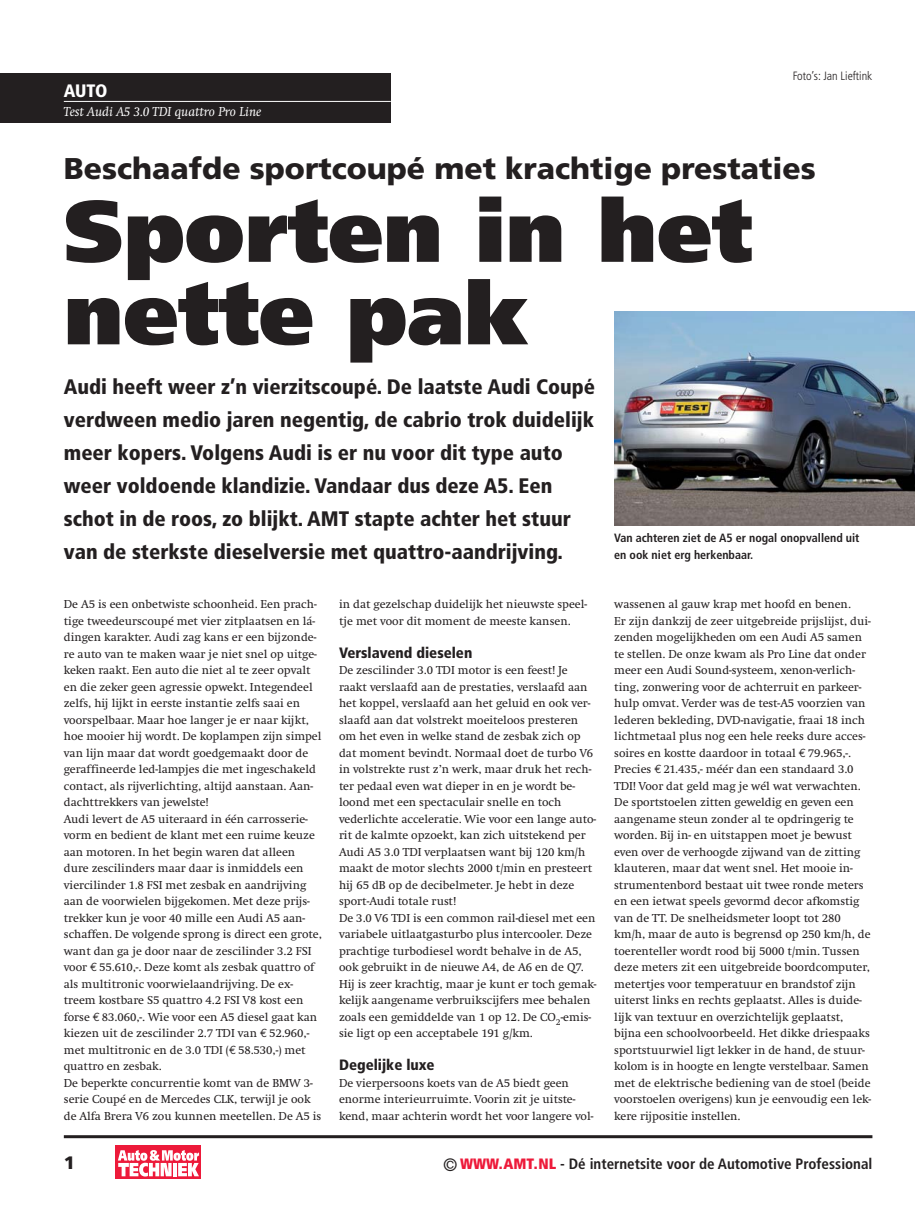
<style>
.page{position:relative;width:915px;height:1212px;background:#fff}
.page>*{position:absolute;margin:0;border:0;box-sizing:border-box;transform-origin:0 0}
.t1{font:900 87px/82.5px "Frutiger LT Std";color:#231f20}
.t2{font:900 30px "Frutiger LT Std";color:#231f20}
.t3{font:900 condensed 21px/33px "Frutiger LT Std";color:#231f20}
.t4{font:900 condensed 18px "Frutiger LT Std";color:#fff}
.t5{font:900 18px "Frutiger LT Std";color:#231f20}
.t6{font:700 condensed 15px "Frutiger";color:#231f20}
.t7{font:900 condensed 15px "Frutiger LT Std";color:#231f20}
.t8{font:italic 13.5px "Swift";color:#fff}
.t9{font:12px/16.5px "Swift";color:#231f20}
.t10{font:700 condensed 12px/16.5px "Frutiger LT Std";color:#231f20}
.t11{font:300 condensed 12px "Frutiger LT Std";color:#231f20}
.s1{font-family:"Euro Mono"}
.s2{font-weight:400;font-size:18px}
.s3{font-weight:900;color:#ed1a3a}
</style>
<div class="page">
<hr style="left:64px;top:1135px;width:808px;height:3px;background:#231f20">
<div style="left:0;top:73px;width:390px;height:49px;background:#231f20"></div>
<hr style="left:64px;top:101px;width:326px;height:1px;background:#fff">
<img style="left:614px;top:311px;width:300px;height:215px">
<div style="left:116px;top:1146px;width:85px;height:33px;background:#ed1a3a"></div>
<svg style="left:118px;top:1150px;width:81px;height:26px"></svg>
<h3 class="t4" style="left:64px;top:83px;width:45px">AUTO</h3>
<p class="t8" style="left:64px;top:106px;width:199px">Test Audi A5 3.0 TDI quattro Pro Line</p>
<p class="t11" style="left:792px;top:69px;width:81px">Foto’s: Jan Lieftink</p>
<h2 class="t2" style="left:64px;top:157px;width:753px">Beschaafde sportcoupé met krachtige prestaties</h2>
<h1 class="t1" style="left:64px;top:191px;width:689px">Sporten in het nette pak</h1>
<p class="t3" style="left:64px;top:372px;width:532px">Audi heeft weer z’n vierzitscoupé. De laatste Audi Coupé verdween medio jaren negentig, de cabrio trok duidelijk meer kopers. Volgens Audi is er nu voor dit type auto weer voldoende klandizie. Vandaar dus deze A5. Een schot in de roos, zo blijkt. AMT stapte achter het stuur van de sterkste dieselversie met quattro-aandrijving.</p>
<p class="t9" style="left:64px;top:597px;width:259px">De A5 is een onbetwiste schoonheid. Een prach&shy;tige tweedeurscoupé met vier zitplaatsen en lá&shy;dingen karakter. Audi zag kans er een bijzonde&shy;re auto van te maken waar je niet snel op uitge&shy;keken raakt. Een auto die niet al te zeer opvalt en die zeker geen agressie opwekt. Integendeel zelfs, hij lijkt in eerste instantie zelfs saai en voorspelbaar. Maar hoe langer je er naar kijkt, hoe mooier hij wordt. De koplampen zijn simpel van lijn maar dat wordt goedgemaakt door de geraffineerde led-lampjes die met ingeschakeld contact, als rijverlichting, altijd aanstaan. Aan&shy;dachttrekkers van jewelste!<br>Audi levert de A5 uiteraard in één carrosserie&shy;vorm en bedient de klant met een ruime keuze aan motoren. In het begin waren dat alleen dure zescilinders maar daar is inmiddels een viercilinder 1.8 FSI met zesbak en aandrijving aan de voorwielen bijgekomen. Met deze prijs&shy;trekker kun je voor 40 mille een Audi A5 aan&shy;schaffen. De volgende sprong is direct een grote, want dan ga je door naar de zescilinder 3.2 FSI voor <span class="s1">€</span>55.610,-. Deze komt als zesbak quattro of als multitronic voorwielaandrijving. De ex&shy;treem kostbare S5 quattro 4.2 FSI V8 kost een forse <span class="s1">€</span>83.060,-. Wie voor een A5 diesel gaat kan kiezen uit de zescilinder 2.7 TDI van <span class="s1">€</span>52.960,- met multitronic en de 3.0 TDI (<span class="s1">€</span>58.530,-) met quattro en zesbak.<br>De beperkte concurrentie komt van de BMW 3- serie Coupé en de Mercedes CLK, terwijl je ook de Alfa Brera V6 zou kunnen meetellen. De A5 is</p>
<p class="t9" style="left:339px;top:597px;width:249px">in dat gezelschap duidelijk het nieuwste speel&shy;tje met voor dit moment de meeste kansen.</p>
<p class="t7" style="left:339px;top:647px;width:135px">Verslavend dieselen</p>
<p class="t9" style="left:339px;top:663px;width:259px">De zescilinder 3.0 TDI motor is een feest! Je raakt verslaafd aan de prestaties, verslaafd aan het koppel, verslaafd aan het geluid en ook ver&shy;slaafd aan dat volstrekt moeiteloos presteren om het even in welke stand de zesbak zich op dat moment bevindt. Normaal doet de turbo V6 in volstrekte rust z’n werk, maar druk het rech&shy;ter pedaal even wat dieper in en je wordt be&shy;loond met een spectaculair snelle en toch vederlichte acceleratie. Wie voor een lange auto&shy;rit de kalmte opzoekt, kan zich uitstekend per Audi A5 3.0 TDI verplaatsen want bij 120 km/h maakt de motor slechts 2000 t/min en presteert hij 65 dB op de decibelmeter. Je hebt in deze sport-Audi totale rust!<br>De 3.0 V6 TDI is een common rail-diesel met een variabele uitlaatgasturbo plus intercooler. Deze prachtige turbodiesel wordt behalve in de A5, ook gebruikt in de nieuwe A4, de A6 en de Q7.<br>Hij is zeer krachtig, maar je kunt er toch gemak&shy;kelijk aangename verbruikscijfers mee behalen zoals een gemiddelde van 1 op 12. De CO<sub>2</sub>-emis&shy;sie ligt op een acceptabele 191 g/km.</p>
<p class="t7" style="left:339px;top:1059px;width:97px">Degelijke luxe</p>
<p class="t9" style="left:339px;top:1076px;width:256px">De vierpersoons koets van de A5 biedt geen enorme interieurruimte. Voorin zit je uitste&shy;kend, maar achterin wordt het voor langere vol-</p>
<p class="t10" style="left:614px;top:531px;width:247px">Van achteren ziet de A5 er nogal onopvallend uit en ook niet erg herkenbaar.</p>
<p class="t9" style="left:614px;top:597px;width:258px">wassenen al gauw krap met hoofd en benen.<br>Er zijn dankzij de zeer uitgebreide prijslijst, dui&shy;zenden mogelijkheden om een Audi A5 samen te stellen. De onze kwam als Pro Line dat onder meer een Audi Sound-systeem, xenon-verlich&shy;ting, zonwering voor de achterruit en parkeer&shy;hulp omvat. Verder was de test-A5 voorzien van lederen bekleding, DVD-navigatie, fraai 18 inch lichtmetaal plus nog een hele reeks dure acces&shy;soires en kostte daardoor in totaal <span class="s1">€</span>79.965,-.<br>Precies <span class="s1">€</span>21.435,- méér dan een standaard 3.0<br>TDI! Voor dat geld mag je wél wat verwachten.<br>De sportstoelen zitten geweldig en geven een aangename steun zonder al te opdringerig te worden. Bij in- en uitstappen moet je bewust even over de verhoogde zijwand van de zitting klauteren, maar dat went snel. Het mooie in&shy;strumentenbord bestaat uit twee ronde meters en een ietwat speels gevormd decor afkomstig van de TT. De snelheidsmeter loopt tot 280 km/h, maar de auto is begrensd op 250 km/h, de toerenteller wordt rood bij 5000 t/min. Tussen deze meters zit een uitgebreide boordcomputer, metertjes voor temperatuur en brandstof zijn uiterst links en rechts geplaatst. Alles is duide&shy;lijk van textuur en overzichtelijk geplaatst, bijna een schoolvoorbeeld. Het dikke driespaaks sportstuurwiel ligt lekker in de hand, de stuur&shy;kolom is in hoogte en lengte verstelbaar. Samen met de elektrische bediening van de stoel (beide voorstoelen overigens) kun je eenvoudig een lek&shy;kere rijpositie instellen.</p>
<h3 class="t5" style="left:64px;top:1156px;width:13px">1</h3>
<p class="t6" style="left:443px;top:1158px;width:431px"><span class="s2">©</span> <span class="s3">WWW.AMT.NL</span> - Dé internetsite voor de Automotive Professional</p>
</div>
